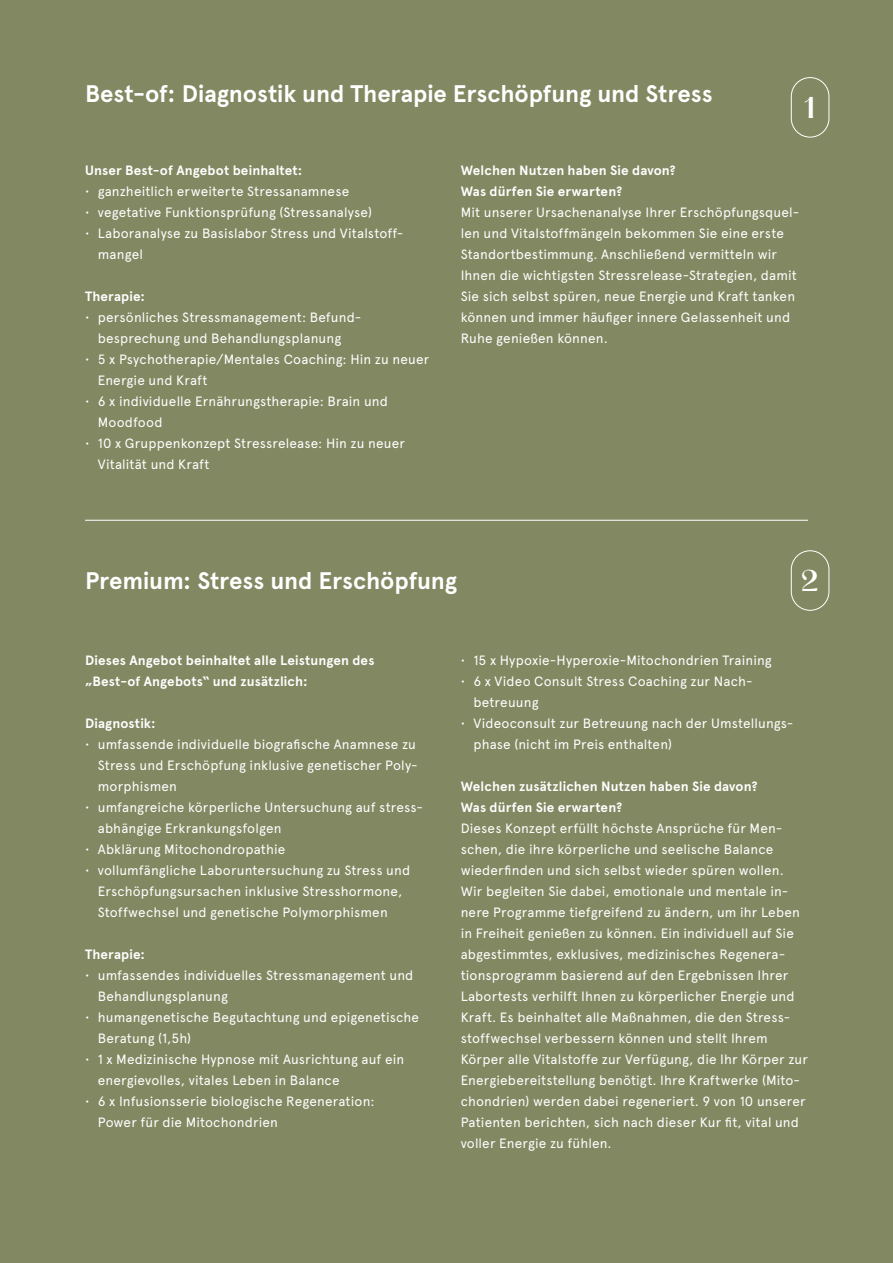
<style>
.page{position:relative;width:893px;height:1263px;background:#828962}
.page>*{position:absolute;margin:0;border:0;box-sizing:border-box;transform-origin:0 0}
.t1{font:500 27px "PP Hatton";color:#fff}
.t2{font:700 24px "Apercu Pro";letter-spacing:-.005em;color:#fff}
.t3{font:13.5px/21px "Apercu Pro";letter-spacing:.01em;color:#fff}
.t4{font:700 13.5px/21px "Apercu Pro";letter-spacing:.01em;color:#fff}
</style>
<div class="page">
<hr style="left:85px;top:520px;width:723px;height:1px;background:#fff">
<div style="left:791px;top:77px;width:38px;height:60px;border:1px solid #fff;border-radius:19px"></div>
<div style="left:791px;top:550px;width:38px;height:60px;border:1px solid #fff;border-radius:19px"></div>
<h2 class="t2" style="left:85px;top:76px;width:629px">Best-of: Diagnostik und Therapie Erschöpfung und Stress</h2>
<h1 class="t1" style="left:804px;top:91px;width:12px">1</h1>
<p class="t4" style="left:85px;top:160px;width:219px">Unser Best-of Angebot beinhaltet:</p>
<p class="t3" style="left:85px;top:180px;width:266px">• ganzheitlich erweiterte Stressanamnese</p>
<p class="t3" style="left:85px;top:201px;width:288px">• vegetative Funktionsprüfung (Stressanalyse)</p>
<p class="t3" style="left:98px;top:222px;width:307px;text-indent:-13px">• Laboranalyse zu Basislabor Stress und Vitalstoff&shy;mangel</p>
<p class="t4" style="left:85px;top:286px;width:62px">Therapie:</p>
<p class="t3" style="left:85px;top:306px;width:278px;text-align:center">• persönliches Stressmanagement: Befund&shy;besprechung und Behandlungsplanung</p>
<p class="t3" style="left:98px;top:348px;width:333px;text-indent:-13px">• 5 x Psychotherapie/Mentales Coaching: Hin zu neuer<br>Energie und Kraft</p>
<p class="t3" style="left:98px;top:390px;width:292px;text-indent:-13px">• 6 x individuelle Ernährungstherapie: Brain und<br>Moodfood</p>
<p class="t3" style="left:98px;top:432px;width:309px;text-indent:-13px">• 10 x Gruppenkonzept Stressrelease: Hin zu neuer<br>Vitalität und Kraft</p>
<p class="t4" style="left:461px;top:160px;width:217px">Welchen Nutzen haben Sie davon?<br>Was dürfen Sie erwarten?</p>
<p class="t3" style="left:461px;top:201px;width:340px">Mit unserer Ursachenanalyse Ihrer Erschöpfungsquel&shy;len und Vitalstoffmängeln bekommen Sie eine erste Standortbestimmung. Anschließend vermitteln wir Ihnen die wichtigsten Stressrelease-Strategien, damit Sie sich selbst spüren, neue Energie und Kraft tanken können und immer häufiger innere Gelassenheit und Ruhe genießen können.</p>
<h2 class="t2" style="left:85px;top:563px;width:374px">Premium: Stress und Erschöpfung</h2>
<h1 class="t1" style="left:801px;top:564px;width:19px">2</h1>
<p class="t4" style="left:85px;top:649px;width:291px">Dieses Angebot beinhaltet alle Leistungen des „Best-of Angebots“ und zusätzlich:</p>
<p class="t4" style="left:85px;top:712px;width:72px">Diagnostik:</p>
<p class="t3" style="left:98px;top:732px;width:321px;text-indent:-13px">• umfassende individuelle biografische Anamnese zu<br>Stress und Erschöpfung inklusive genetischer Poly&shy;morphismen</p>
<p class="t3" style="left:98px;top:795px;width:327px;text-indent:-13px">• umfangreiche körperliche Untersuchung auf stress&shy;abhängige Erkrankungsfolgen</p>
<p class="t3" style="left:85px;top:837px;width:202px">• Abklärung Mitochondropathie</p>
<p class="t3" style="left:98px;top:858px;width:314px;text-indent:-13px">• vollumfängliche Laboruntersuchung zu Stress und<br>Erschöpfungsursachen inklusive Stresshormone,<br>Stoffwechsel und genetische Polymorphismen</p>
<p class="t4" style="left:85px;top:943px;width:62px">Therapie:</p>
<p class="t3" style="left:98px;top:963px;width:317px;text-indent:-13px">• umfassendes individuelles Stressmanagement und<br>Behandlungsplanung</p>
<p class="t3" style="left:98px;top:1005px;width:323px;text-indent:-13px">• humangenetische Begutachtung und epigenetische<br>Beratung (1,5h)</p>
<p class="t3" style="left:98px;top:1047px;width:308px;text-indent:-13px">• 1 x Medizinische Hypnose mit Ausrichtung auf ein energievolles, vitales Leben in Balance</p>
<p class="t3" style="left:98px;top:1089px;width:278px;text-indent:-13px">• 6 x Infusionsserie biologische Regeneration:<br>Power für die Mitochondrien</p>
<p class="t3" style="left:461px;top:648px;width:313px">• 15 x Hypoxie-Hyperoxie-Mitochondrien Training</p>
<p class="t3" style="left:473px;top:669px;width:281px;text-indent:-13px">• 6 x Video Consult Stress Coaching zur Nach&shy;betreuung</p>
<p class="t3" style="left:473px;top:711px;width:321px;text-indent:-13px">• Videoconsult zur Betreuung nach der Umstellungs&shy;phase (nicht im Preis enthalten)</p>
<p class="t4" style="left:461px;top:775px;width:299px">Welchen zusätzlichen Nutzen haben Sie davon?<br>Was dürfen Sie erwarten?</p>
<p class="t3" style="left:461px;top:816px;width:349px">Dieses Konzept erfüllt höchste Ansprüche für Men&shy;schen, die ihre körperliche und seelische Balance wiederfinden und sich selbst wieder spüren wollen.<br>Wir begleiten Sie dabei, emotionale und mentale in&shy;nere Programme tiefgreifend zu ändern, um ihr Leben in Freiheit genießen zu können. Ein individuell auf Sie abgestimmtes, exklusives, medizinisches Regenera&shy;tionsprogramm basierend auf den Ergebnissen Ihrer Labortests verhilft Ihnen zu körperlicher Energie und Kraft. Es beinhaltet alle Maßnahmen, die den Stress&shy;stoffwechsel verbessern können und stellt Ihrem Körper alle Vitalstoffe zur Verfügung, die Ihr Körper zur Energiebereitstellung benötigt. Ihre Kraftwerke (Mito&shy;chondrien) werden dabei regeneriert. 9 von 10 unserer Patienten berichten, sich nach dieser Kur fit, vital und voller Energie zu fühlen.</p>
</div>
